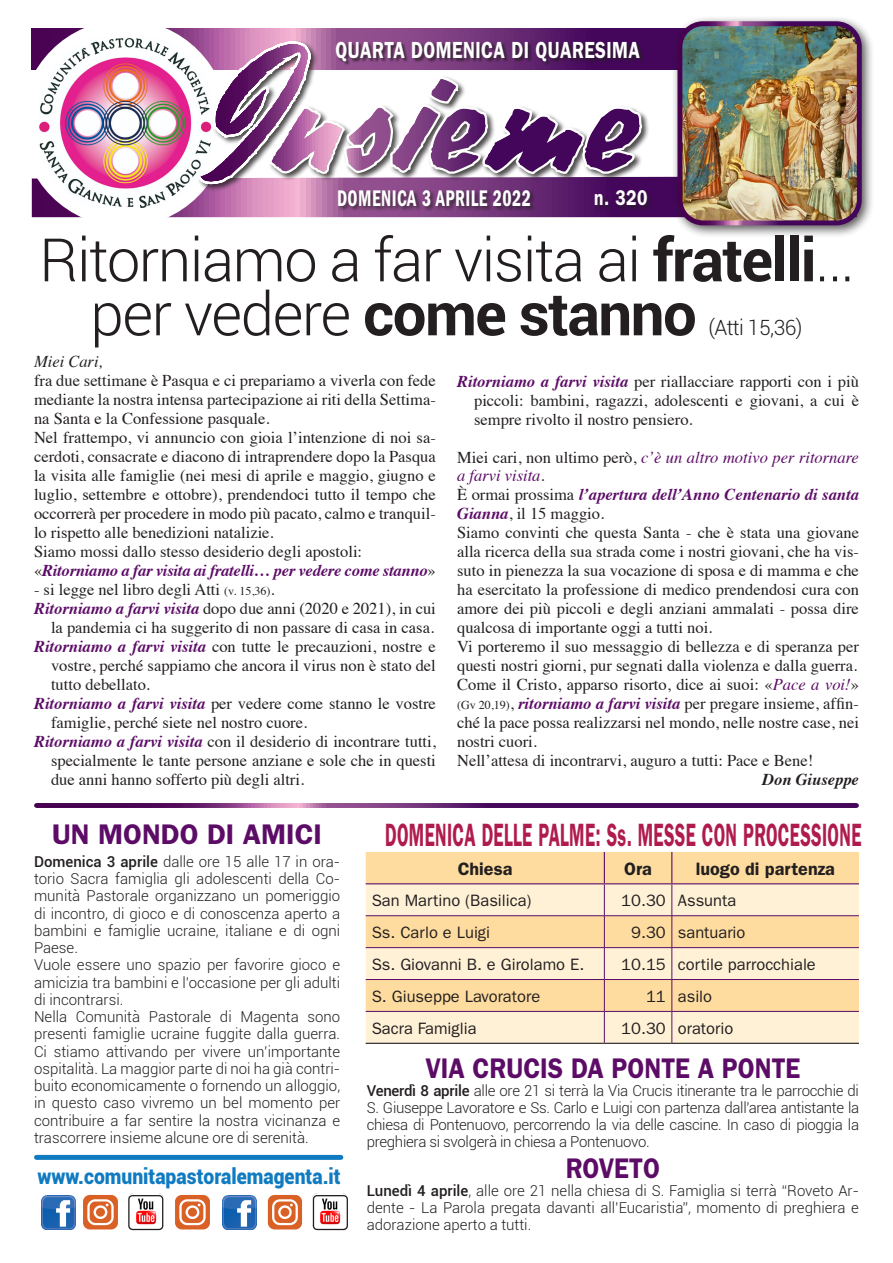
<style>
.page{position:relative;width:893px;height:1263px;background:#fff}
.page>*{position:absolute;margin:0;border:0;box-sizing:border-box;transform-origin:0 0}
.t1{font:300 60px/54px "Roboto";letter-spacing:-.025em;color:#231f20}
.t2{font:600 32.4px "Franklin Gothic";letter-spacing:.02em;color:#b01b4e;scale:.54 1}
.t3{font:600 28.5px "Franklin Gothic";color:#5c0c66;scale:.9 1}
.t4{font:600 28.5px "Franklin Gothic";color:#5c0c66}
.t5{font:600 23.4px "Franklin Gothic";letter-spacing:.025em;color:#fff;scale:.77 1}
.t6{font:600 condensed 23.4px "Franklin Gothic";letter-spacing:.025em;color:#fff;scale:.77 1}
.t7{font:900 21.45px "Roboto";color:#107bc1;scale:.9 1}
.t8{font:600 21.45px "Franklin Gothic";color:#fff;scale:.81 1}
.t9{font:300 21px "Roboto";letter-spacing:-.025em;color:#231f20}
.t10{font:600 18px "Franklin Gothic";color:#231f20}
.t11{font:16.5px/19px "Times";color:#231f20}
.t12{font:16.5px "Franklin Gothic";color:#231f20}
.t13{font:italic 700 16.5px "Times";color:#231f20}
.t14{font:italic 16.5px "Times";color:#231f20}
.t15{font:300 15px/17.2px "Roboto";color:#231f20;text-align:justify}
.s1{font-weight:700}
.s2{font-weight:700;font-style:italic;color:#5c0c66}
.s3{font-size:12px}
.s4{font-style:italic;color:#5c0c66}
.s5{font-weight:500}
</style>
<div class="page">
<div style="left:671px;top:15px;width:204px;height:223px;background:#231f20;opacity:.75"></div>
<img style="left:680px;top:24px;width:179px;height:199px">
<div style="left:677px;top:21px;width:185px;height:204px;border:5px solid #fff;border-radius:23px"></div>
<img style="left:32px;top:29px;width:825px;height:188px">
<svg style="left:195px;top:31px;width:449px;height:187px"></svg>
<div style="left:594px;top:189px;width:59px;height:23px;background:#231f20;opacity:.75"></div>
<img style="left:222px;top:1195px;width:35px;height:34px">
<img style="left:42px;top:1195px;width:34px;height:34px">
<img style="left:83px;top:1195px;width:35px;height:35px">
<img style="left:175px;top:1195px;width:35px;height:35px">
<img style="left:267px;top:1195px;width:36px;height:35px">
<div style="left:36px;top:1155px;width:305px;height:5px;background:#107bc1"></div>
<svg style="left:36px;top:803px;width:820px;height:5px;background:#61206c"></svg>
<img style="left:128px;top:1194px;width:35px;height:35px">
<div style="left:128px;top:1195px;width:35px;height:35px;border:1px solid #231f20;border-radius:4px"></div>
<img style="left:313px;top:1194px;width:35px;height:35px">
<div style="left:313px;top:1195px;width:35px;height:35px;border:1px solid #231f20;border-radius:4px"></div>
<div style="left:366px;top:852px;width:493px;height:31px;background:#fedc9f"></div>
<svg style="left:366px;top:884px;width:493px;height:159px;background:#fce6bf"></svg>
<hr style="left:604px;top:884px;width:1px;height:31px;background:#5c0c66">
<hr style="left:672px;top:884px;width:1px;height:31px;background:#5c0c66">
<hr style="left:366px;top:915px;width:238px;height:1px;background:#5c0c66">
<hr style="left:604px;top:915px;width:68px;height:1px;background:#5c0c66">
<hr style="left:604px;top:916px;width:1px;height:31px;background:#5c0c66">
<hr style="left:672px;top:915px;width:187px;height:1px;background:#5c0c66">
<hr style="left:672px;top:916px;width:1px;height:31px;background:#5c0c66">
<hr style="left:366px;top:947px;width:238px;height:1px;background:#5c0c66">
<hr style="left:604px;top:947px;width:68px;height:1px;background:#5c0c66">
<hr style="left:604px;top:948px;width:1px;height:31px;background:#5c0c66">
<hr style="left:672px;top:947px;width:187px;height:1px;background:#5c0c66">
<hr style="left:672px;top:948px;width:1px;height:31px;background:#5c0c66">
<hr style="left:366px;top:979px;width:238px;height:1px;background:#5c0c66">
<hr style="left:604px;top:979px;width:68px;height:1px;background:#5c0c66">
<hr style="left:604px;top:980px;width:1px;height:31px;background:#5c0c66">
<hr style="left:672px;top:979px;width:187px;height:1px;background:#5c0c66">
<hr style="left:672px;top:980px;width:1px;height:31px;background:#5c0c66">
<hr style="left:366px;top:1011px;width:238px;height:1px;background:#5c0c66">
<hr style="left:604px;top:1011px;width:68px;height:1px;background:#5c0c66">
<hr style="left:604px;top:1011px;width:1px;height:32px;background:#5c0c66">
<hr style="left:672px;top:1011px;width:187px;height:1px;background:#5c0c66">
<hr style="left:672px;top:1011px;width:1px;height:32px;background:#5c0c66">
<hr style="left:604px;top:852px;width:1px;height:31px;background:#5c0c66">
<hr style="left:671px;top:852px;width:1px;height:31px;background:#5c0c66">
<hr style="left:366px;top:883px;width:238px;height:1px;background:#5c0c66">
<hr style="left:604px;top:883px;width:68px;height:1px;background:#5c0c66">
<hr style="left:672px;top:883px;width:187px;height:1px;background:#5c0c66">
<hr style="left:366px;top:1043px;width:238px;height:1px;background:#231f20">
<hr style="left:604px;top:1043px;width:68px;height:1px;background:#231f20">
<hr style="left:672px;top:1043px;width:187px;height:1px;background:#231f20">
<h3 class="t5" style="left:335px;top:36px;width:397px">QUARTA DOMENICA DI QUARESIMA</h3>
<h3 class="t6" style="left:337px;top:185px;width:253px">DOMENICA 3 APRILE 2022</h3>
<h3 class="t8" style="left:594px;top:185px;width:67px">n. 320</h3>
<h1 class="t1" style="left:90px;top:231px;width:765px;text-indent:-51px">Ritorniamo a far visita ai <span class="s1">fratelli</span>… per vedere <span class="s1">come stanno</span></h1>
<p class="t9" style="left:708px;top:313px;width:96px">(Atti 15,36)</p>
<p class="t14" style="left:34px;top:347px;width:70px">Miei Cari,</p>
<p class="t11" style="left:34px;top:370px;width:403px">fra due settimane è Pasqua e ci prepariamo a viverla con fede mediante la nostra intensa partecipazione ai riti della Settima&shy;na Santa e la Confessione pasquale.<br>Nel frattempo, vi annuncio con gioia l’intenzione di noi sa&shy;cerdoti, consacrate e diacono di intraprendere dopo la Pasqua la visita alle famiglie (nei mesi di aprile e maggio, giugno e luglio, settembre e ottobre), prendendoci tutto il tempo che occorrerà per procedere in modo più pacato, calmo e tranquil&shy;lo rispetto alle benedizioni natalizie.<br>Siamo mossi dallo stesso desiderio degli apostoli: «<span class="s2">Ritorniamo a far visita ai fratelli… per vedere come stanno</span>»</p>
<p class="t11" style="left:34px;top:578px;width:242px">- si legge nel libro degli Atti <span class="s3">(v. 15,36)</span>.</p>
<p class="t11" style="left:34px;top:597px;width:403px"><span class="s2">Ritorniamo a farvi visita</span> dopo due anni (2020 e 2021), in cui</p>
<p class="t11" style="left:51px;top:616px;width:385px">la pandemia ci ha suggerito di non passare di casa in casa.</p>
<p class="t11" style="left:34px;top:635px;width:403px"><span class="s2">Ritorniamo a farvi visita</span> con tutte le precauzioni, nostre e</p>
<p class="t11" style="left:51px;top:654px;width:386px">vostre, perché sappiamo che ancora il virus non è stato del</p>
<p class="t11" style="left:51px;top:673px;width:100px">tutto debellato.</p>
<p class="t11" style="left:34px;top:692px;width:403px"><span class="s2">Ritorniamo a farvi visita</span> per vedere come stanno le vostre</p>
<p class="t11" style="left:51px;top:711px;width:258px">famiglie, perché siete nel nostro cuore.</p>
<p class="t11" style="left:34px;top:730px;width:403px"><span class="s2">Ritorniamo a farvi visita</span> con il desiderio di incontrare tutti,</p>
<p class="t11" style="left:51px;top:749px;width:386px">specialmente le tante persone anziane e sole che in questi</p>
<p class="t11" style="left:51px;top:768px;width:255px">due anni hanno sofferto più degli altri.</p>
<p class="t11" style="left:474px;top:370px;width:386px;text-align:justify;text-indent:-17px"><span class="s2">Ritorniamo a farvi visita</span> per riallacciare rapporti con i più piccoli: bambini, ragazzi, adolescenti e giovani, a cui è sempre rivolto il nostro pensiero.</p>
<p class="t11" style="left:457px;top:446px;width:403px">Miei cari, non ultimo però, <span class="s4">c’è un altro motivo per ritornare a farvi visita</span>.<br>È ormai prossima <span class="s2">l’apertura dell’Anno Centenario di santa Gianna</span>, il 15 maggio.<br>Siamo convinti che questa Santa - che è stata una giovane alla ricerca della sua strada come i nostri giovani, che ha vis&shy;suto in pienezza la sua vocazione di sposa e di mamma e che ha esercitato la professione di medico prendendosi cura con amore dei più piccoli e degli anziani ammalati - possa dire qualcosa di importante oggi a tutti noi.<br>Vi porteremo il suo messaggio di bellezza e di speranza per questi nostri giorni, pur segnati dalla violenza e dalla guerra.<br>Come il Cristo, apparso risorto, dice ai suoi: «<span class="s4">Pace a voi!</span>» <span class="s3">(Gv 20,19)</span>, <span class="s2">ritorniamo a farvi visita</span> per pregare insieme, affin&shy;ché la pace possa realizzarsi nel mondo, nelle nostre case, nei nostri cuori.<br>Nell’attesa di incontrarvi, auguro a tutti: Pace e Bene!</p>
<p class="t13" style="left:762px;top:764px;width:98px">Don Giuseppe</p>
<h3 class="t4" style="left:52px;top:818px;width:272px">UN MONDO DI AMICI</h3>
<p class="t15" style="left:34px;top:852px;width:308px;text-align:left"><span class="s5">Domenica 3 aprile</span> dalle ore 15 alle 17 in ora&shy;torio Sacra famiglia gli adolescenti della Co&shy;munità Pastorale organizzano un pomeriggio di incontro, di gioco e di conoscenza aperto a bambini e famiglie ucraine, italiane e di ogni Paese.<br>Vuole essere uno spazio per favorire gioco e amicizia tra bambini e l’occasione per gli adulti di incontrarsi.<br>Nella Comunità Pastorale di Magenta sono presenti famiglie ucraine fuggite dalla guerra.<br>Ci stiamo attivando per vivere un’importante ospitalità. La maggior parte di noi ha già contri&shy;buito economicamente o fornendo un alloggio, in questo caso vivremo un bel momento per contribuire a far sentire la nostra vicinanza e trascorrere insieme alcune ore di serenità.</p>
<h3 class="t7" style="left:37px;top:1161px;width:338px">www.comunitapastoralemagenta.it</h3>
<h2 class="t2" style="left:385px;top:816px;width:884px">DOMENICA DELLE PALME: Ss. MESSE CON PROCESSIONE</h2>
<p class="t10" style="left:458px;top:858px;width:56px">Chiesa</p>
<p class="t10" style="left:624px;top:858px;width:29px">Ora</p>
<p class="t10" style="left:696px;top:858px;width:141px">luogo di partenza</p>
<p class="t12" style="left:372px;top:891px;width:161px">San Martino (Basilica)</p>
<p class="t12" style="left:621px;top:891px;width:116px">10.30 Assunta</p>
<p class="t12" style="left:372px;top:923px;width:120px">Ss. Carlo e Luigi</p>
<p class="t12" style="left:631px;top:923px;width:116px">9.30 santuario</p>
<p class="t12" style="left:372px;top:955px;width:214px">Ss. Giovanni B. e Girolamo E.</p>
<p class="t12" style="left:621px;top:955px;width:196px">10.15 cortile parrocchiale</p>
<p class="t12" style="left:372px;top:986px;width:170px">S. Giuseppe Lavoratore</p>
<p class="t12" style="left:646px;top:986px;width:68px">11 asilo</p>
<p class="t12" style="left:372px;top:1018px;width:106px">Sacra Famiglia</p>
<p class="t12" style="left:621px;top:1018px;width:113px">10.30 oratorio</p>
<h3 class="t3" style="left:425px;top:1051px;width:418px">VIA CRUCIS DA PONTE A PONTE</h3>
<p class="t15" style="left:367px;top:1082px;width:494px"><span class="s5">Venerdì 8 aprile</span> alle ore 21 si terrà la Via Crucis itinerante tra le parrocchie di S. Giuseppe Lavoratore e Ss. Carlo e Luigi con partenza dall'area antistante la chiesa di Pontenuovo, percorrendo la via delle cascine. In caso di pioggia la preghiera si svolgerà in chiesa a Pontenuovo.</p>
<h3 class="t3" style="left:566px;top:1152px;width:106px">ROVETO</h3>
<p class="t15" style="left:367px;top:1182px;width:494px"><span class="s5">Lunedì 4 aprile</span>, alle ore 21 nella chiesa di S. Famiglia si terrà “Roveto Ar&shy;dente - La Parola pregata davanti all’Eucaristia”, momento di preghiera e adorazione aperto a tutti.</p>
</div>
